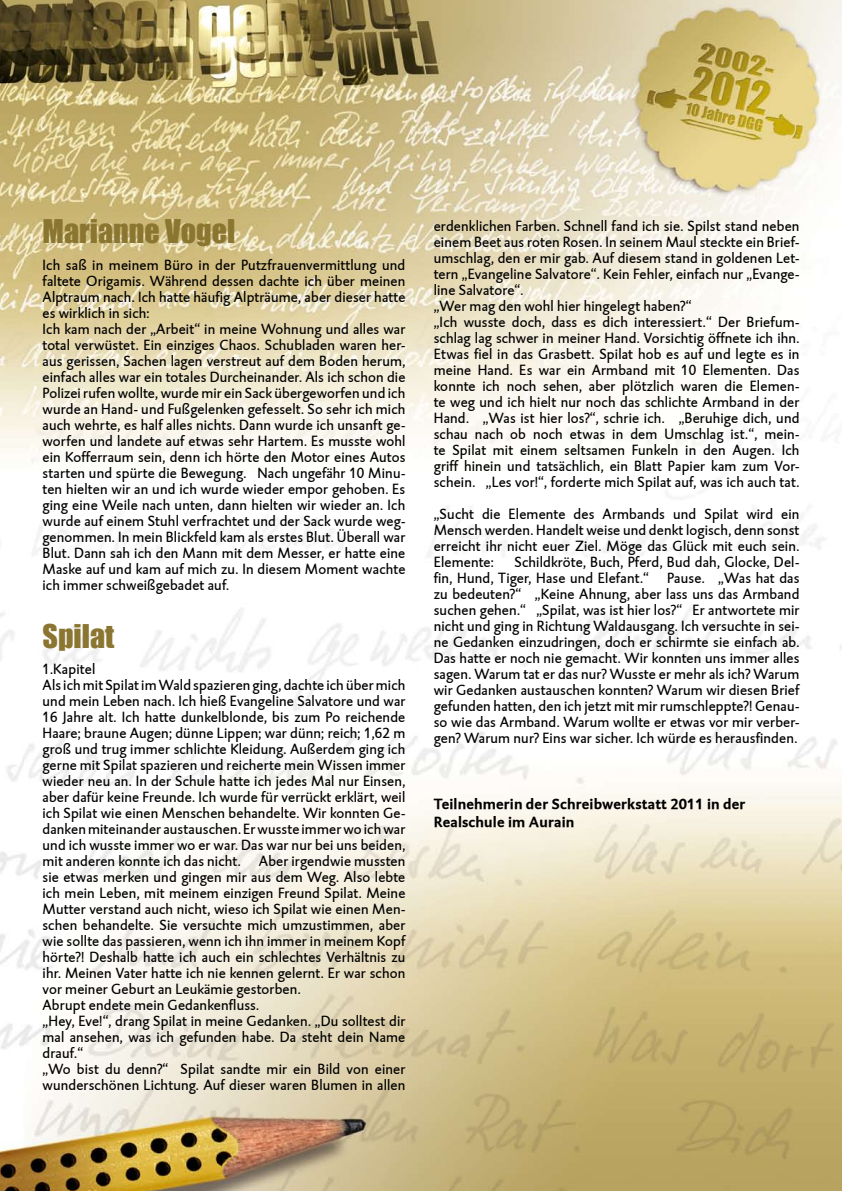
<style>
.page{position:relative;width:842px;height:1191px;background:#fff}
.page>*{position:absolute;margin:0;border:0;box-sizing:border-box;transform-origin:0 0}
.t1{font:30px "Impact";color:#8b7631}
.t2{font:15px/16px "DTL Caspari T";letter-spacing:.01em;color:#000}
.t3{font:15px/18px "DTL Caspari T Bold";letter-spacing:.01em;color:#000}
</style>
<div class="page">
<img style="left:0;top:0;width:842px;height:1191px">
<h1 class="t1" style="left:43px;top:208px;width:194px">Marianne Vogel</h1>
<p class="t2" style="left:43px;top:256px;width:364px">Ich saß in meinem Büro in der Putzfrauenvermittlung und faltete Origamis. Während dessen dachte ich über meinen Alptraum nach. Ich hatte häufig Alpträume, aber dieser hatte es wirklich in sich:<br>Ich kam nach der „Arbeit“ in meine Wohnung und alles war total verwüstet. Ein einziges Chaos. Schubladen waren her&shy;aus gerissen, Sachen lagen verstreut auf dem Boden herum, einfach alles war ein totales Durcheinander. Als ich schon die Polizei rufen wollte, wurde mir ein Sack übergeworfen und ich wurde an Hand- und Fußgelenken gefesselt. So sehr ich mich auch wehrte, es half alles nichts. Dann wurde ich unsanft ge&shy;worfen und landete auf etwas sehr Hartem. Es musste wohl ein Kofferraum sein, denn ich hörte den Motor eines Autos starten und spürte die Bewegung. Nach ungefähr 10 Minu&shy;ten hielten wir an und ich wurde wieder empor gehoben. Es ging eine Weile nach unten, dann hielten wir wieder an. Ich wurde auf einem Stuhl verfrachtet und der Sack wurde weg&shy;genommen. In mein Blickfeld kam als erstes Blut. Überall war Blut. Dann sah ich den Mann mit dem Messer, er hatte eine Maske auf und kam auf mich zu. In diesem Moment wachte ich immer schweißgebadet auf.</p>
<h1 class="t1" style="left:43px;top:612px;width:73px">Spilat</h1>
<p class="t2" style="left:43px;top:660px;width:364px">1.Kapitel<br>Als ich mit Spilat im Wald spazieren ging, dachte ich über mich und mein Leben nach. Ich hieß Evangeline Salvatore und war 16 Jahre alt. Ich hatte dunkelblonde, bis zum Po reichende Haare; braune Augen; dünne Lippen; war dünn; reich; 1,62 m groß und trug immer schlichte Kleidung. Außerdem ging ich gerne mit Spilat spazieren und reicherte mein Wissen immer wieder neu an. In der Schule hatte ich jedes Mal nur Einsen, aber dafür keine Freunde. Ich wurde für verrückt erklärt, weil ich Spilat wie einen Menschen behandelte. Wir konnten Ge&shy;danken miteinander austauschen. Er wusste immer wo ich war und ich wusste immer wo er war. Das war nur bei uns beiden, mit anderen konnte ich das nicht. Aber irgendwie mussten sie etwas merken und gingen mir aus dem Weg. Also lebte ich mein Leben, mit meinem einzigen Freund Spilat. Meine Mutter verstand auch nicht, wieso ich Spilat wie einen Men&shy;schen behandelte. Sie versuchte mich umzustimmen, aber wie sollte das passieren, wenn ich ihn immer in meinem Kopf hörte?! Deshalb hatte ich auch ein schlechtes Verhältnis zu ihr. Meinen Vater hatte ich nie kennen gelernt. Er war schon vor meiner Geburt an Leukämie gestorben.<br>Abrupt endete mein Gedankenfluss.<br>„Hey, Eve!“, drang Spilat in meine Gedanken. „Du solltest dir mal ansehen, was ich gefunden habe. Da steht dein Name drauf.“<br>„Wo bist du denn?“ Spilat sandte mir ein Bild von einer wunderschönen Lichtung. Auf dieser waren Blumen in allen</p>
<p class="t2" style="left:434px;top:218px;width:367px">erdenklichen Farben. Schnell fand ich sie. Spilst stand neben einem Beet aus roten Rosen. In seinem Maul steckte ein Brief&shy;umschlag, den er mir gab. Auf diesem stand in goldenen Let&shy;tern „Evangeline Salvatore“. Kein Fehler, einfach nur „Evange&shy;line Salvatore“.<br>„Wer mag den wohl hier hingelegt haben?“<br>„Ich wusste doch, dass es dich interessiert.“ Der Briefum&shy;schlag lag schwer in meiner Hand. Vorsichtig öffnete ich ihn.<br>Etwas fiel in das Grasbett. Spilat hob es auf und legte es in meine Hand. Es war ein Armband mit 10 Elementen. Das konnte ich noch sehen, aber plötzlich waren die Elemen&shy;te weg und ich hielt nur noch das schlichte Armband in der Hand. „Was ist hier los?“, schrie ich. „Beruhige dich, und schau nach ob noch etwas in dem Umschlag ist.“, mein&shy;te Spilat mit einem seltsamen Funkeln in den Augen. Ich griff hinein und tatsächlich, ein Blatt Papier kam zum Vor&shy;schein. „Les vor!“, forderte mich Spilat auf, was ich auch tat.</p>
<p class="t2" style="left:434px;top:506px;width:367px;text-align:justify">„Sucht die Elemente des Armbands und Spilat wird ein Mensch werden. Handelt weise und denkt logisch, denn sonst erreicht ihr nicht euer Ziel. Möge das Glück mit euch sein.<br>Elemente:</p>
<p class="t2" style="left:434px;top:554px;width:367px;text-align:justify;text-indent:81px">Schildkröte, Buch, Pferd, Bud dah, Glocke, Del&shy;fin, Hund, Tiger, Hase und Elefant.“ Pause. „Was hat das zu bedeuten?“ „Keine Ahnung, aber lass uns das Armband suchen gehen.“ „Spilat, was ist hier los?“ Er antwortete mir nicht und ging in Richtung Waldausgang. Ich versuchte in sei&shy;ne Gedanken einzudringen, doch er schirmte sie einfach ab.<br>Das hatte er noch nie gemacht. Wir konnten uns immer alles sagen. Warum tat er das nur? Wusste er mehr als ich? Warum wir Gedanken austauschen konnten? Warum wir diesen Brief gefunden hatten, den ich jetzt mit mir rumschleppte?! Genau&shy;so wie das Armband. Warum wollte er etwas vor mir verber&shy;gen? Warum nur? Eins war sicher. Ich würde es herausfinden.</p>
<p class="t3" style="left:434px;top:794px;width:313px">Teilnehmerin der Schreibwerkstatt 2011 in der<br>Realschule im Aurain</p>
</div>
